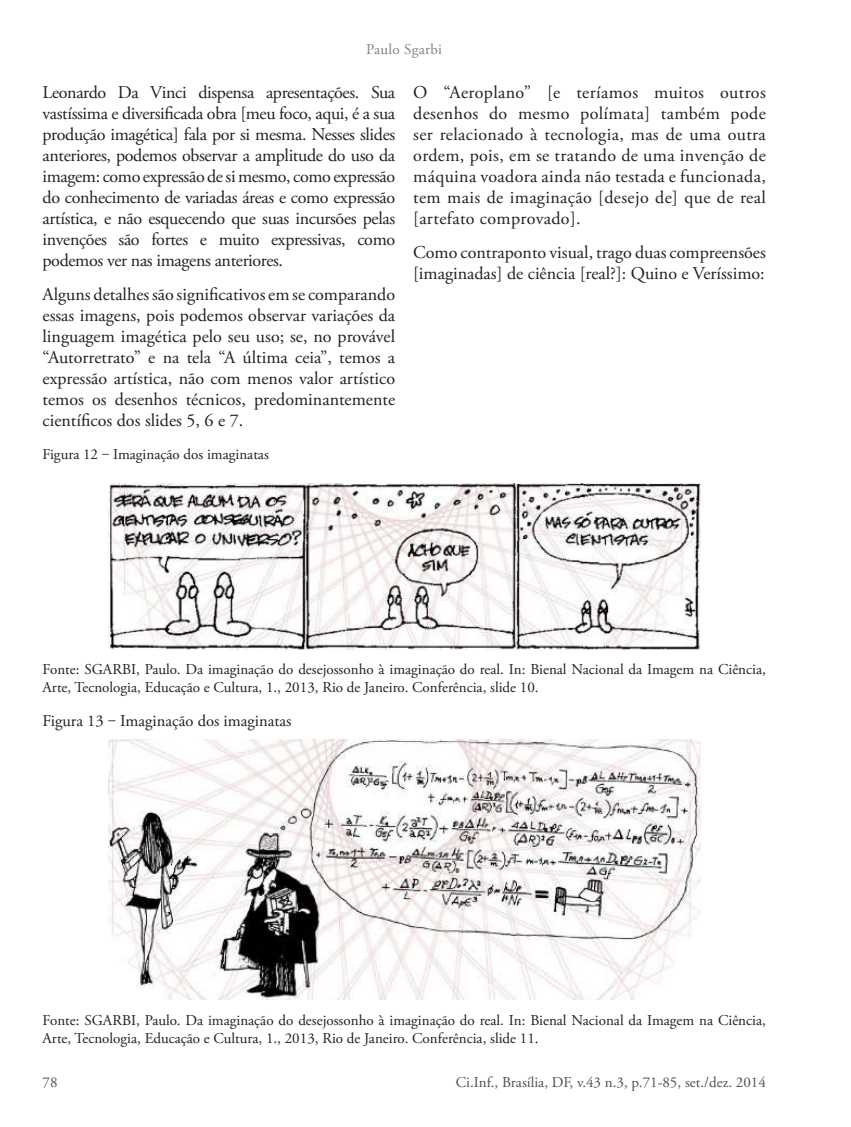
<style>
.page{position:relative;width:851px;height:1127px;background:#fff}
.page>*{position:absolute;margin:0;border:0;box-sizing:border-box;transform-origin:0 0}
.Corpo_de_Texto{font:18px/21px "Adobe Garamond Pro";color:#231f20;text-align:justify}
.Ci_Inf__Título_image{font:16.5px "Adobe Garamond Pro";color:#231f20}
.Fonte{font:15px/18px "Adobe Garamond Pro";color:#231f20}
.Ci_Inf__Título_image-2{font:15px/18px "Adobe Garamond Pro";color:#231f20}
.t1{font:15px "Adobe Garamond Pro";color:#524f4f}
.t2{font:15px "Adobe Garamond Pro";letter-spacing:.02em;color:#808285}
</style>
<div class="page">
<img style="left:108px;top:484px;width:592px;height:165px">
<img style="left:108px;top:740px;width:592px;height:259px">
<p class="t2" style="left:366px;top:40px;width:77px">Paulo Sgarbi</p>
<p class="Corpo_de_Texto" style="left:43px;top:83px;width:354px">Leonardo Da Vinci dispensa apresentações. Sua vastíssima e diversificada obra [meu foco, aqui, é a sua produção imagética] fala por si mesma. Nesses slides anteriores, podemos observar a amplitude do uso da imagem: como expressão de si mesmo, como expressão do conhecimento de variadas áreas e como expressão artística, e não esquecendo que suas incursões pelas invenções são fortes e muito expressivas, como podemos ver nas imagens anteriores.</p>
<p class="Corpo_de_Texto" style="left:43px;top:284px;width:354px">Alguns detalhes são significativos em se comparando essas imagens, pois podemos observar variações da linguagem imagética pelo seu uso; se, no provável “Autorretrato” e na tela “A última ceia”, temos a expressão artística, não com menos valor artístico temos os desenhos técnicos, predominantemente científicos dos slides 5, 6 e 7.</p>
<p class="Corpo_de_Texto" style="left:413px;top:83px;width:354px">O “Aeroplano” [e teríamos muitos outros desenhos do mesmo polímata] também pode ser relacionado à tecnologia, mas de uma outra ordem, pois, em se tratando de uma invenção de máquina voadora ainda não testada e funcionada, tem mais de imaginação [desejo de] que de real [artefato comprovado].</p>
<p class="Corpo_de_Texto" style="left:413px;top:242px;width:354px">Como contraponto visual, trago duas compreensões [imaginadas] de ciência [real?]: Quino e Veríssimo:</p>
<p class="Fonte" style="left:43px;top:445px;width:228px">Figura 12 ‒ Imaginação dos imaginatas</p>
<p class="Ci_Inf__Título_image-2" style="left:43px;top:661px;width:724px">Fonte: SGARBI, Paulo. Da imaginação do desejossonho à imaginação do real. In: Bienal Nacional da Imagem na Ciência,<br>Arte, Tecnologia, Educação e Cultura, 1., 2013, Rio de Janeiro. Conferência, slide 10.</p>
<p class="Ci_Inf__Título_image" style="left:43px;top:710px;width:250px">Figura 13 ‒ Imaginação dos imaginatas</p>
<p class="Fonte" style="left:43px;top:1011px;width:724px">Fonte: SGARBI, Paulo. Da imaginação do desejossonho à imaginação do real. In: Bienal Nacional da Imagem na Ciência,<br>Arte, Tecnologia, Educação e Cultura, 1., 2013, Rio de Janeiro. Conferência, slide 11.</p>
<p class="t1" style="left:43px;top:1073px;width:16px">78</p>
<p class="t1" style="left:456px;top:1073px;width:311px">Ci.Inf., Brasília, DF, v.43 n.3, p.71-85, set./dez. 2014</p>
</div>
